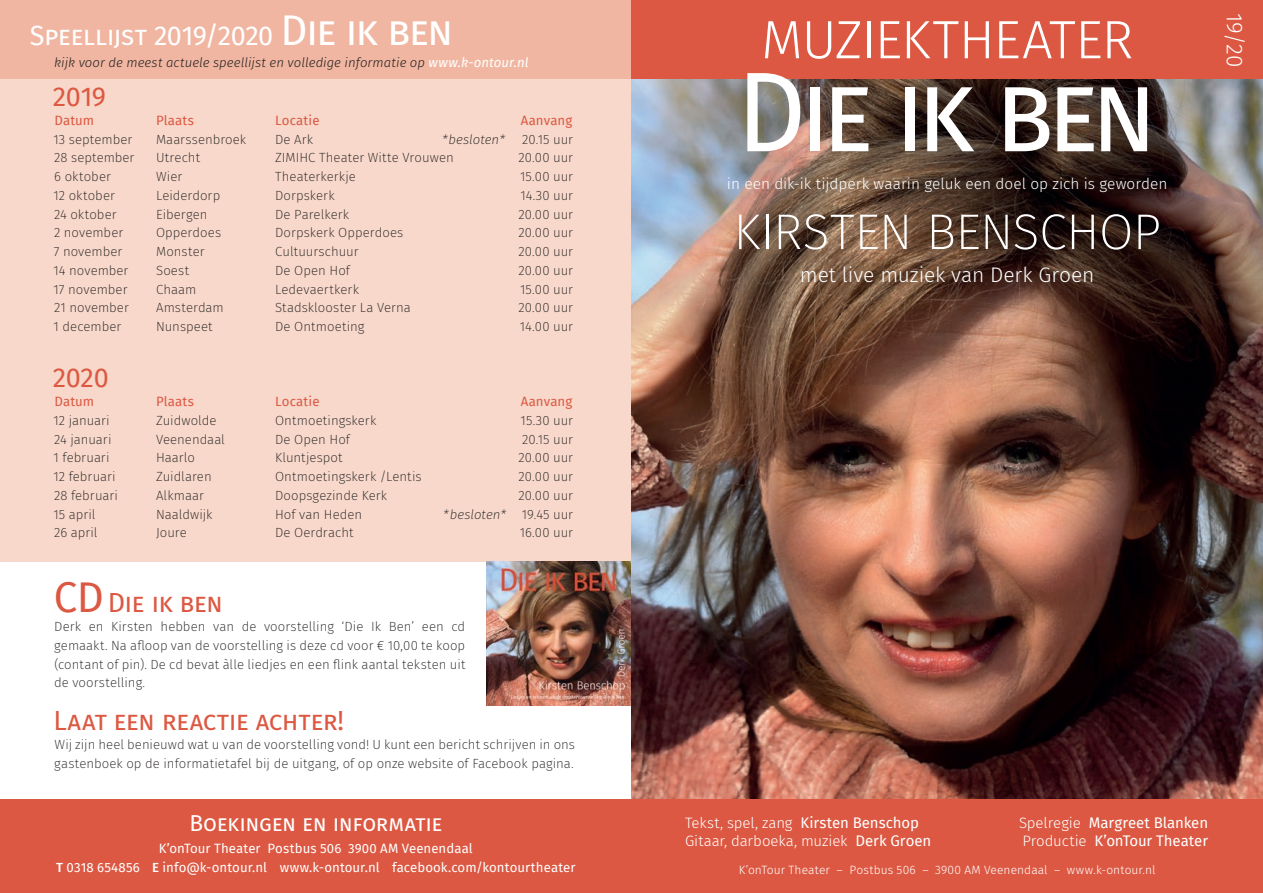
<style>
.page{position:relative;width:1263px;height:893px;background:#fff}
.page>*{position:absolute;margin:0;border:0;box-sizing:border-box;transform-origin:0 0}
.hoofdkop_1{font:113.4px "Fira Sans";color:#fff;scale:.95 1}
.hoofdkop_2{font:300 54px "Fira Sans";letter-spacing:-.025em;color:#fff}
.hoofdkop_3{font:200 50.25px "Fira Sans";letter-spacing:-.01em;color:#fff}
.kop_kapitalen{font:27px "Fira Sans";letter-spacing:-.015em;color:#fff}
.kop_kapitalen-2{font:27px "Fira Sans";letter-spacing:.005em;color:#dc5842}
.info_subtekst{font:27px "Fira Sans";color:#dc5842}
.tabeltekst_kop{font:27px "Fira Sans";letter-spacing:-.01em;color:#dc5842}
.alineakop_kapitalen{font:22.5px "Fira Sans";letter-spacing:-.025em;color:#fff}
.tabelkop_verticaal{font:300 22.5px "Fira Sans";color:#fff}
.hoofdkop_4{font:300 21px "Fira Sans";letter-spacing:-.005em;color:#fff}
.hoofdkop_4-2{font:300 15.45px "Fira Sans";color:#fff}
.info_tekst{font:300 15px "Fira Sans";letter-spacing:-.01em;color:#fff}
.info_tekst-2{font:15px "Fira Sans";letter-spacing:-.005em;color:#fff}
.tabeltekst{font:200 13.2px "Fira Sans";color:#231f20}
.platte_tekst{font:200 13.2px/18.8px "Fira Sans";color:#231f20;text-align:justify}
.contact_en_adresgege{font:13.2px "Fira Sans";letter-spacing:.005em;color:#fff}
.platte_tekst-2{font:italic 300 13.2px "Fira Sans";color:#231f20}
.tabeltekst_vet{font:13.2px "Fira Sans";letter-spacing:.01em;color:#dc5842}
.tabeltekst-2{font:italic 200 13.2px "Fira Sans";color:#231f20}
.info_subtekst-2{font:300 12px "Fira Sans";letter-spacing:.01em;color:#fff}
.s1{font-size:42px}
.s2{font-weight:400;color:#fff}
.s3{font-style:normal}
.s4{font-weight:500}
.s5{font-weight:400}
.s6{font-weight:300}
</style>
<div class="page">
<div style="left:0;top:0;width:631px;height:561px;background:#f7d8ca"></div>
<div style="left:0;top:0;width:631px;height:79px;background:#f0b6a1"></div>
<div style="left:0;top:799px;width:644px;height:94px;background:#dc5842"></div>
<img style="left:487px;top:561px;width:144px;height:144px">
<img style="left:631px;top:79px;width:632px;height:720px">
<div style="left:631px;top:0;width:632px;height:79px;background:#dc5842"></div>
<div style="left:619px;top:799px;width:644px;height:94px;background:#dc5842"></div>
<p class="kop_kapitalen" style="left:30px;top:15px;width:425px">Speellijst 2019/2020 <span class="s1">Die ik ben</span></p>
<p class="platte_tekst-2" style="left:54px;top:53px;width:476px">kijk voor de meest actuele speellijst en volledige informatie op <span class="s2">www.k-ontour.nl</span></p>
<p class="tabeltekst_kop" style="left:53px;top:76px;width:55px">2019</p>
<p class="tabeltekst_vet" style="left:54px;top:110px;width:41px">Datum</p>
<p class="tabeltekst_vet" style="left:156px;top:110px;width:40px">Plaats</p>
<p class="tabeltekst_vet" style="left:275px;top:110px;width:46px">Locatie</p>
<p class="tabeltekst_vet" style="left:521px;top:110px;width:53px">Aanvang</p>
<p class="tabeltekst" style="left:53px;top:130px;width:80px">13 september</p>
<p class="tabeltekst" style="left:156px;top:130px;width:92px">Maarssenbroek</p>
<p class="tabeltekst" style="left:275px;top:130px;width:40px">De Ark</p>
<p class="tabeltekst-2" style="left:442px;top:130px;width:65px">*besloten*</p>
<p class="tabeltekst" style="left:522px;top:130px;width:52px">20.15 uur</p>
<p class="tabeltekst" style="left:54px;top:148px;width:82px">28 september</p>
<p class="tabeltekst" style="left:156px;top:148px;width:46px">Utrecht</p>
<p class="tabeltekst" style="left:275px;top:148px;width:180px">ZIMIHC Theater Witte Vrouwen</p>
<p class="tabeltekst" style="left:519px;top:148px;width:56px">20.00 uur</p>
<p class="tabeltekst" style="left:54px;top:167px;width:58px">6 oktober</p>
<p class="tabeltekst" style="left:156px;top:167px;width:28px">Wier</p>
<p class="tabeltekst" style="left:275px;top:167px;width:82px">Theaterkerkje</p>
<p class="tabeltekst" style="left:520px;top:167px;width:55px">15.00 uur</p>
<p class="tabeltekst" style="left:53px;top:186px;width:63px">12 oktober</p>
<p class="tabeltekst" style="left:156px;top:186px;width:66px">Leiderdorp</p>
<p class="tabeltekst" style="left:275px;top:186px;width:61px">Dorpskerk</p>
<p class="tabeltekst" style="left:520px;top:186px;width:54px">14.30 uur</p>
<p class="tabeltekst" style="left:54px;top:205px;width:64px">24 oktober</p>
<p class="tabeltekst" style="left:156px;top:205px;width:53px">Eibergen</p>
<p class="tabeltekst" style="left:275px;top:205px;width:76px">De Parelkerk</p>
<p class="tabeltekst" style="left:519px;top:205px;width:56px">20.00 uur</p>
<p class="tabeltekst" style="left:54px;top:223px;width:71px">2 november</p>
<p class="tabeltekst" style="left:156px;top:223px;width:67px">Opperdoes</p>
<p class="tabeltekst" style="left:275px;top:223px;width:130px">Dorpskerk Opperdoes</p>
<p class="tabeltekst" style="left:519px;top:223px;width:56px">20.00 uur</p>
<p class="tabeltekst" style="left:54px;top:242px;width:70px">7 november</p>
<p class="tabeltekst" style="left:156px;top:242px;width:50px">Monster</p>
<p class="tabeltekst" style="left:275px;top:242px;width:85px">Cultuurschuur</p>
<p class="tabeltekst" style="left:519px;top:242px;width:56px">20.00 uur</p>
<p class="tabeltekst" style="left:53px;top:261px;width:76px">14 november</p>
<p class="tabeltekst" style="left:156px;top:261px;width:35px">Soest</p>
<p class="tabeltekst" style="left:275px;top:261px;width:76px">De Open Hof</p>
<p class="tabeltekst" style="left:519px;top:261px;width:56px">20.00 uur</p>
<p class="tabeltekst" style="left:53px;top:280px;width:76px">17 november</p>
<p class="tabeltekst" style="left:156px;top:280px;width:42px">Chaam</p>
<p class="tabeltekst" style="left:275px;top:280px;width:85px">Ledevaertkerk</p>
<p class="tabeltekst" style="left:520px;top:280px;width:55px">15.00 uur</p>
<p class="tabeltekst" style="left:54px;top:298px;width:76px">21 november</p>
<p class="tabeltekst" style="left:156px;top:298px;width:69px">Amsterdam</p>
<p class="tabeltekst" style="left:275px;top:298px;width:137px">Stadsklooster La Verna</p>
<p class="tabeltekst" style="left:519px;top:298px;width:56px">20.00 uur</p>
<p class="tabeltekst" style="left:53px;top:317px;width:69px">1 december</p>
<p class="tabeltekst" style="left:156px;top:317px;width:58px">Nunspeet</p>
<p class="tabeltekst" style="left:275px;top:317px;width:91px">De Ontmoeting</p>
<p class="tabeltekst" style="left:520px;top:317px;width:55px">14.00 uur</p>
<p class="tabeltekst_kop" style="left:53px;top:358px;width:58px">2020</p>
<p class="tabeltekst_vet" style="left:54px;top:392px;width:41px">Datum</p>
<p class="tabeltekst_vet" style="left:156px;top:392px;width:40px">Plaats</p>
<p class="tabeltekst_vet" style="left:275px;top:392px;width:46px">Locatie</p>
<p class="tabeltekst_vet" style="left:521px;top:392px;width:53px">Aanvang</p>
<p class="tabeltekst" style="left:53px;top:411px;width:58px">12 januari</p>
<p class="tabeltekst" style="left:156px;top:411px;width:62px">Zuidwolde</p>
<p class="tabeltekst" style="left:275px;top:411px;width:103px">Ontmoetingskerk</p>
<p class="tabeltekst" style="left:521px;top:411px;width:54px">15.30 uur</p>
<p class="tabeltekst" style="left:54px;top:430px;width:59px">24 januari</p>
<p class="tabeltekst" style="left:156px;top:430px;width:70px">Veenendaal</p>
<p class="tabeltekst" style="left:275px;top:430px;width:76px">De Open Hof</p>
<p class="tabeltekst" style="left:522px;top:430px;width:52px">20.15 uur</p>
<p class="tabeltekst" style="left:53px;top:448px;width:58px">1 februari</p>
<p class="tabeltekst" style="left:156px;top:448px;width:40px">Haarlo</p>
<p class="tabeltekst" style="left:275px;top:448px;width:69px">Kluntjespot</p>
<p class="tabeltekst" style="left:519px;top:448px;width:56px">20.00 uur</p>
<p class="tabeltekst" style="left:53px;top:467px;width:64px">12 februari</p>
<p class="tabeltekst" style="left:156px;top:467px;width:57px">Zuidlaren</p>
<p class="tabeltekst" style="left:275px;top:467px;width:148px">Ontmoetingskerk /Lentis</p>
<p class="tabeltekst" style="left:519px;top:467px;width:56px">20.00 uur</p>
<p class="tabeltekst" style="left:54px;top:486px;width:66px">28 februari</p>
<p class="tabeltekst" style="left:156px;top:486px;width:49px">Alkmaar</p>
<p class="tabeltekst" style="left:275px;top:486px;width:114px">Doopsgezinde Kerk</p>
<p class="tabeltekst" style="left:519px;top:486px;width:56px">20.00 uur</p>
<p class="tabeltekst" style="left:53px;top:505px;width:44px">15 april</p>
<p class="tabeltekst" style="left:156px;top:505px;width:58px">Naaldwijk</p>
<p class="tabeltekst" style="left:275px;top:505px;width:89px">Hof van Heden</p>
<p class="tabeltekst-2" style="left:443px;top:505px;width:131px">*besloten* <span class="s3">19.45 uur</span></p>
<p class="tabeltekst" style="left:54px;top:523px;width:45px">26 april</p>
<p class="tabeltekst" style="left:156px;top:523px;width:32px">Joure</p>
<p class="tabeltekst" style="left:275px;top:523px;width:80px">De Oerdracht</p>
<p class="tabeltekst" style="left:520px;top:523px;width:55px">16.00 uur</p>
<p class="info_subtekst" style="left:54px;top:583px;width:171px"><span class="s1">CD</span> Die ik ben</p>
<p class="platte_tekst" style="left:54px;top:617px;width:413px">Derk en Kirsten hebben van de voorstelling ‘Die Ik Ben’ een cd gemaakt. Na afloop van de voorstelling is deze cd voor € 10,00 te koop (contant of pin). De cd bevat àlle liedjes en een flink aantal teksten uit de voorstelling.</p>
<p class="kop_kapitalen-2" style="left:53px;top:700px;width:292px">Laat een reactie achter!</p>
<p class="platte_tekst" style="left:54px;top:735px;width:522px">Wij zijn heel benieuwd wat u van de voorstelling vond! U kunt een bericht schrijven in ons gastenboek op de informatietafel bij de uitgang, of op onze website of Facebook pagina.</p>
<p class="alineakop_kapitalen" style="left:189px;top:806px;width:255px">Boekingen en informatie</p>
<p class="contact_en_adresgege" style="left:159px;top:838px;width:315px">K’onTour Theater Postbus 506 3900 AM Veenendaal</p>
<p class="contact_en_adresgege" style="left:56px;top:857px;width:521px"><span class="s4">T</span> 0318 654856 <span class="s4">E</span> info@k-ontour.nl www.k-ontour.nl facebook.com/kontourtheater</p>
<p class="hoofdkop_2" style="left:761px;top:1px;width:374px">MUZIEKTHEATER</p>
<p class="hoofdkop_1" style="left:736px;top:26px;width:445px">Die ik ben</p>
<p class="hoofdkop_4-2" style="left:727px;top:172px;width:442px">in een dik-ik tijdperk waarin geluk een doel op zich is geworden</p>
<p class="hoofdkop_3" style="left:733px;top:196px;width:429px">KIRSTEN BENSCHOP</p>
<p class="hoofdkop_4" style="left:800px;top:260px;width:296px">met live muziek van Derk Groen</p>
<p class="tabelkop_verticaal" style="left:1251px;top:13px;width:56px;rotate:90deg">19/20</p>
<p class="info_tekst" style="left:685px;top:812px;width:236px">Tekst, spel, zang <span class="s5">Kirsten Benschop</span></p>
<p class="info_tekst-2" style="left:1019px;top:812px;width:191px"><span class="s6">Spelregie</span> Margreet Blanken</p>
<p class="info_tekst" style="left:685px;top:830px;width:248px">Gitaar, darboeka, muziek <span class="s5">Derk Groen</span></p>
<p class="info_tekst-2" style="left:1022px;top:830px;width:187px"><span class="s6">Productie</span> K’onTour Theater</p>
<p class="info_subtekst-2" style="left:739px;top:862px;width:418px">K’onTour Theater – Postbus 506 – 3900 AM Veenendaal – www.k-ontour.nl</p>
</div>
